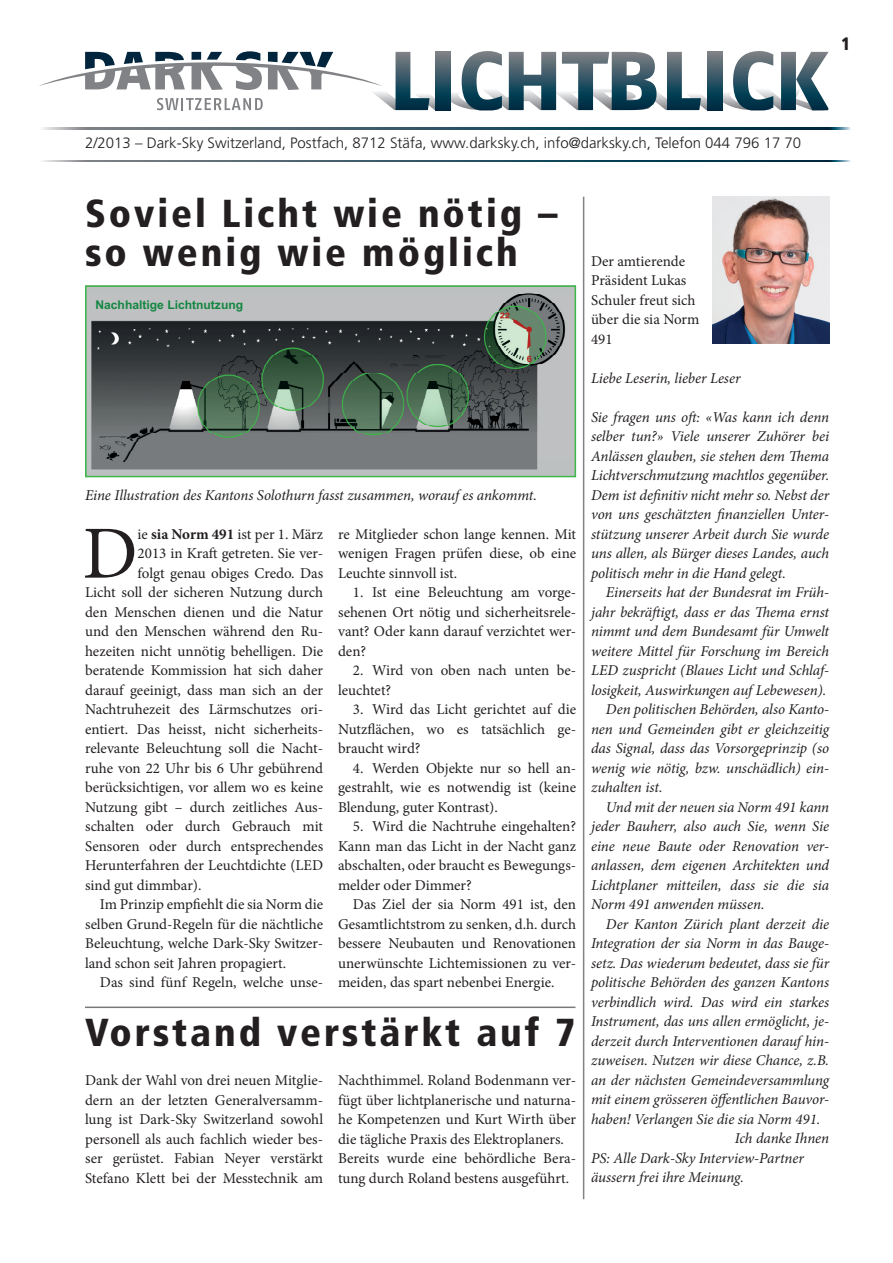
<style>
.page{position:relative;width:893px;height:1263px;background:#fff}
.page>*{position:absolute;margin:0;border:0;box-sizing:border-box;transform-origin:0 0}
.t1{font:75px "Minion Pro";color:#231f20}
.t2{font:900 condensed 39px/39px "Frutiger";letter-spacing:.075em;color:#231f20}
.t3{font:900 condensed 18px "Frutiger";color:#231f20}
.t4{font:15px/19.5px "Minion Pro";color:#231f20;text-align:justify}
.t5{font:italic 15px/19.5px "Minion Pro";letter-spacing:-.005em;color:#231f20;text-align:justify}
.t6{font:300 15px "Frutiger";color:#231f20}
.t7{font:700 12px "Arial";color:#138641}
.s1{font-weight:700}
</style>
<div class="page">
<svg style="left:39px;top:51px;width:789px;height:59px"></svg>
<svg style="left:85px;top:128px;width:744px;height:1px"></svg>
<svg style="left:42px;top:128px;width:43px;height:1px"></svg>
<svg style="left:829px;top:128px;width:21px;height:1px"></svg>
<svg style="left:85px;top:160px;width:744px;height:2px"></svg>
<svg style="left:42px;top:160px;width:43px;height:2px"></svg>
<svg style="left:829px;top:160px;width:21px;height:2px"></svg>
<hr style="left:583px;top:197px;width:1px;height:1002px;background:#808285">
<hr style="left:85px;top:1006px;width:490px;height:2px;background:#231f20">
<img style="left:88px;top:288px;width:485px;height:186px">
<div style="left:85px;top:285px;width:491px;height:192px;border:2px solid #3eb649"></div>
<img style="left:712px;top:197px;width:117px;height:147px">
<p class="t3" style="left:841px;top:33px;width:11px">1</p>
<p class="t6" style="left:85px;top:135px;width:718px">2/2013 – Dark-Sky Switzerland, Postfach, 8712 Stäfa, www.darksky.ch, info@darksky.ch, Telefon 044 796 17 70</p>
<h2 class="t2" style="left:85px;top:193px;width:474px">Soviel Licht wie nötig – so wenig wie möglich</h2>
<p class="t7" style="left:95px;top:296px;width:149px">Nachhaltige Lichtnutzung</p>
<p class="t5" style="left:85px;top:485px;width:453px">Eine Illustration des Kantons Solothurn fasst zusammen, worauf es ankommt.</p>
<p class="t4" style="left:338px;top:524px;width:240px">re Mitglieder schon lange kennen. Mit wenigen Fragen prüfen diese, ob eine Leuchte sinnvoll ist.</p>
<p class="t4" style="left:338px;top:583px;width:240px;text-indent:15px">1. Ist eine Beleuchtung am vorge&shy;sehenen Ort nötig und sicherheitsrele&shy;vant? Oder kann darauf verzichtet wer&shy;den?</p>
<p class="t4" style="left:338px;top:661px;width:240px;text-indent:15px">2. Wird von oben nach unten be&shy;leuchtet?</p>
<p class="t4" style="left:338px;top:700px;width:240px;text-indent:15px">3. Wird das Licht gerichtet auf die Nutzflächen, wo es tatsächlich ge&shy;braucht wird?</p>
<p class="t4" style="left:338px;top:758px;width:240px;text-indent:15px">4. Werden Objekte nur so hell an&shy;gestrahlt, wie es notwendig ist (keine Blendung, guter Kontrast).</p>
<p class="t4" style="left:338px;top:817px;width:240px;text-indent:15px">5. Wird die Nachtruhe eingehalten?<br>Kann man das Licht in der Nacht ganz abschalten, oder braucht es Bewegungs&shy;melder oder Dimmer?</p>
<p class="t4" style="left:338px;top:895px;width:240px;text-indent:15px">Das Ziel der sia Norm 491 ist, den Gesamtlichtstrom zu senken, d.h. durch bessere Neubauten und Renovationen unerwünschte Lichtemissionen zu ver&shy;meiden, das spart nebenbei Energie.</p>
<h1 class="t1" style="left:82px;top:503px;width:57px">D</h1>
<p class="t4" style="left:138px;top:524px;width:187px">ie <span class="s1">sia Norm 491</span> ist per 1. März</p>
<p class="t4" style="left:138px;top:544px;width:187px">2013 in Kraft getreten. Sie ver-</p>
<p class="t4" style="left:138px;top:563px;width:187px">folgt genau obiges Credo. Das</p>
<p class="t4" style="left:85px;top:583px;width:240px">Licht soll der sicheren Nutzung durch</p>
<p class="t4" style="left:85px;top:602px;width:240px">den Menschen dienen und die Natur</p>
<p class="t4" style="left:85px;top:622px;width:240px">und den Menschen während den Ru-</p>
<p class="t4" style="left:85px;top:641px;width:240px">hezeiten nicht unnötig behelligen. Die</p>
<p class="t4" style="left:85px;top:661px;width:240px">beratende Kommission hat sich daher</p>
<p class="t4" style="left:85px;top:680px;width:240px">darauf geeinigt, dass man sich an der</p>
<p class="t4" style="left:85px;top:700px;width:240px">Nachtruhezeit des Lärmschutzes ori-</p>
<p class="t4" style="left:85px;top:719px;width:240px">entiert. Das heisst, nicht sicherheits-</p>
<p class="t4" style="left:85px;top:739px;width:240px">relevante Beleuchtung soll die Nacht-</p>
<p class="t4" style="left:85px;top:758px;width:240px">ruhe von 22 Uhr bis 6 Uhr gebührend</p>
<p class="t4" style="left:85px;top:778px;width:240px">berücksichtigen, vor allem wo es keine</p>
<p class="t4" style="left:85px;top:797px;width:240px">Nutzung gibt – durch zeitliches Aus-</p>
<p class="t4" style="left:85px;top:817px;width:240px">schalten oder durch Gebrauch mit</p>
<p class="t4" style="left:85px;top:836px;width:240px">Sensoren oder durch entsprechendes</p>
<p class="t4" style="left:85px;top:856px;width:240px">Herunterfahren der Leuchtdichte (LED</p>
<p class="t4" style="left:85px;top:875px;width:118px">sind gut dimmbar).</p>
<p class="t4" style="left:100px;top:895px;width:225px">Im Prinzip empfiehlt die sia Norm die</p>
<p class="t4" style="left:85px;top:914px;width:240px">selben Grund-Regeln für die nächtliche</p>
<p class="t4" style="left:85px;top:934px;width:240px">Beleuchtung, welche Dark-Sky Switzer-</p>
<p class="t4" style="left:85px;top:953px;width:203px">land schon seit Jahren propagiert.</p>
<p class="t4" style="left:100px;top:973px;width:225px">Das sind fünf Regeln, welche unse-</p>
<h2 class="t2" style="left:85px;top:1012px;width:492px">Vorstand verstärkt auf 7</h2>
<p class="t4" style="left:85px;top:1070px;width:240px">Dank der Wahl von drei neuen Mitglie&shy;dern an der letzten Generalversamm&shy;lung ist Dark-Sky Switzerland sowohl personell als auch fachlich wieder bes&shy;ser gerüstet. Fabian Neyer verstärkt Stefano Klett bei der Messtechnik am</p>
<p class="t4" style="left:338px;top:1070px;width:240px;text-align:left">Nachthimmel. Roland Bodenmann ver&shy;fügt über lichtplanerische und naturna&shy;he Kompetenzen und Kurt Wirth über die tägliche Praxis des Elektroplaners.<br>Bereits wurde eine behördliche Bera&shy;tung durch Roland bestens ausgeführt.</p>
<p class="t4" style="left:591px;top:251px;width:110px;text-align:left">Der amtierende<br>Präsident Lukas<br>Schuler freut sich über die sia Norm<br>491</p>
<p class="t5" style="left:591px;top:368px;width:151px">Liebe Leserin, lieber Leser</p>
<p class="t5" style="left:591px;top:407px;width:240px">Sie fragen uns oft: «Was kann ich denn selber tun?» Viele unserer Zuhörer bei Anlässen glauben, sie stehen dem Thema Lichtverschmutzung machtlos gegenüber.<br>Dem ist definitiv nicht mehr so. Nebst der von uns geschätzten finanziellen Unter&shy;stützung unserer Arbeit durch Sie wurde uns allen, als Bürger dieses Landes, auch politisch mehr in die Hand gelegt.</p>
<p class="t5" style="left:606px;top:582px;width:225px">Einerseits hat der Bundesrat im Früh-</p>
<p class="t5" style="left:591px;top:602px;width:240px">jahr bekräftigt, dass er das Thema ernst</p>
<p class="t5" style="left:591px;top:621px;width:240px">nimmt und dem Bundesamt für Umwelt</p>
<p class="t5" style="left:591px;top:641px;width:240px">weitere Mittel für Forschung im Bereich</p>
<p class="t5" style="left:591px;top:660px;width:240px">LED zuspricht (Blaues Licht und Schlaf-</p>
<p class="t5" style="left:591px;top:680px;width:237px">losigkeit, Auswirkungen auf Lebewesen).</p>
<p class="t5" style="left:606px;top:699px;width:225px">Den politischen Behörden, also Kanto-</p>
<p class="t5" style="left:591px;top:719px;width:240px">nen und Gemeinden gibt er gleichzeitig</p>
<p class="t5" style="left:591px;top:738px;width:240px">das Signal, dass das Vorsorgeprinzip (so</p>
<p class="t5" style="left:591px;top:758px;width:240px">wenig wie nötig, bzw. unschädlich) ein-</p>
<p class="t5" style="left:591px;top:777px;width:73px">zuhalten ist.</p>
<p class="t5" style="left:606px;top:797px;width:225px">Und mit der neuen sia Norm 491 kann</p>
<p class="t5" style="left:591px;top:816px;width:240px">jeder Bauherr, also auch Sie, wenn Sie</p>
<p class="t5" style="left:591px;top:836px;width:240px">eine neue Baute oder Renovation ver-</p>
<p class="t5" style="left:591px;top:855px;width:240px">anlassen, dem eigenen Architekten und</p>
<p class="t5" style="left:591px;top:875px;width:240px">Lichtplaner mitteilen, dass sie die sia</p>
<p class="t5" style="left:591px;top:894px;width:175px">Norm 491 anwenden müssen.</p>
<p class="t5" style="left:606px;top:914px;width:225px">Der Kanton Zürich plant derzeit die</p>
<p class="t5" style="left:591px;top:933px;width:240px">Integration der sia Norm in das Bauge-</p>
<p class="t5" style="left:591px;top:953px;width:240px">setz. Das wiederum bedeutet, dass sie für</p>
<p class="t5" style="left:591px;top:972px;width:240px">politische Behörden des ganzen Kantons</p>
<p class="t5" style="left:591px;top:992px;width:240px">verbindlich wird. Das wird ein starkes</p>
<p class="t5" style="left:591px;top:1011px;width:240px">Instrument, das uns allen ermöglicht, je-</p>
<p class="t5" style="left:591px;top:1031px;width:240px">derzeit durch Interventionen darauf hin-</p>
<p class="t5" style="left:591px;top:1050px;width:240px">zuweisen. Nutzen wir diese Chance, z.B.</p>
<p class="t5" style="left:591px;top:1070px;width:240px">an der nächsten Gemeindeversammlung</p>
<p class="t5" style="left:591px;top:1089px;width:240px">mit einem grösseren öffentlichen Bauvor-</p>
<p class="t5" style="left:591px;top:1109px;width:231px">haben! Verlangen Sie die sia Norm 491.</p>
<p class="t5" style="left:735px;top:1128px;width:96px">Ich danke Ihnen</p>
<p class="t5" style="left:591px;top:1148px;width:214px">PS: Alle Dark-Sky Interview-Partner</p>
<p class="t5" style="left:591px;top:1167px;width:154px">äussern frei ihre Meinung.</p>
</div>
